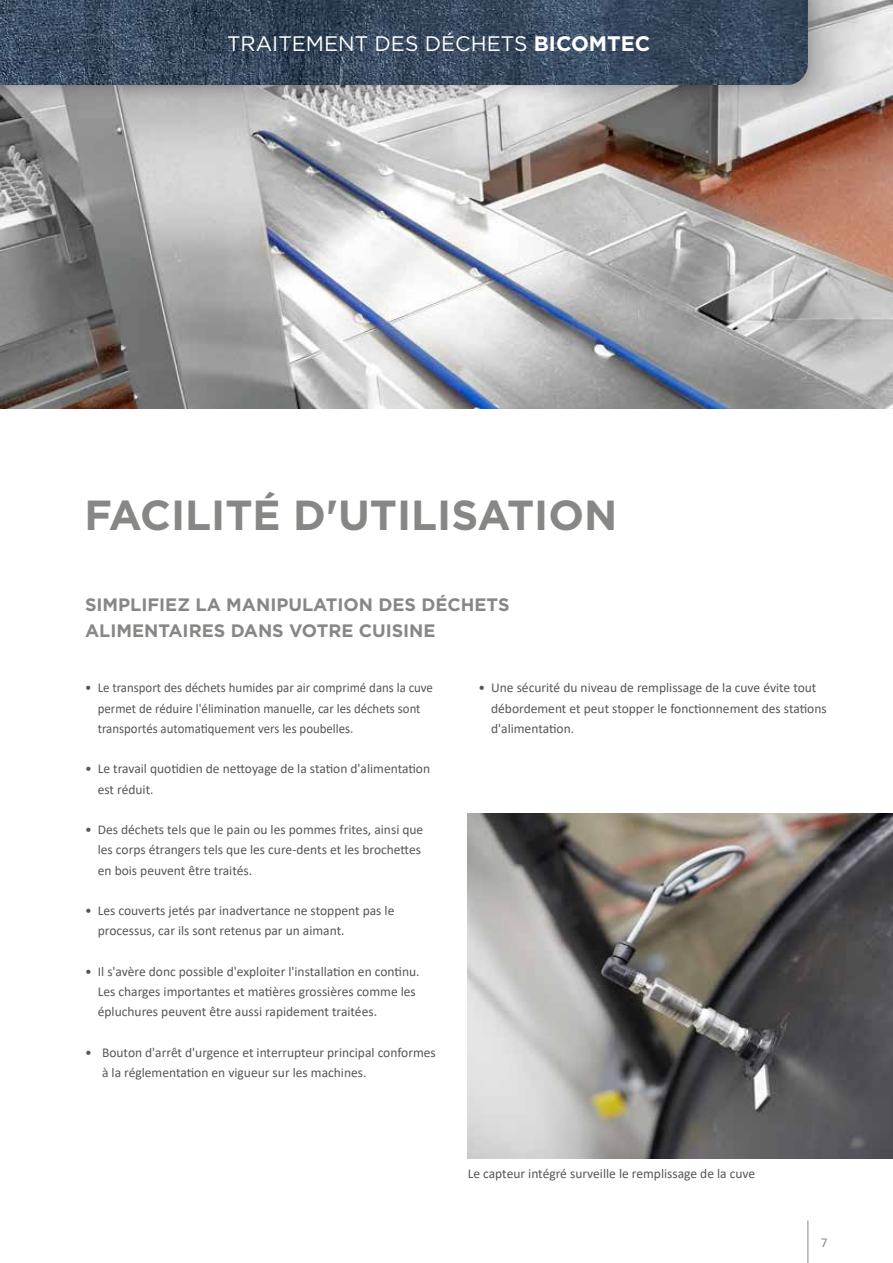
<style>
.page{position:relative;width:893px;height:1263px;background:#fff}
.page>*{position:absolute;margin:0;border:0;box-sizing:border-box;transform-origin:0 0}
.t1{font:700 42px "Gotham";color:#878786}
.t2{font:21px "Gotham";color:#fff}
.t3{font:700 18px/25.5px "Gotham";color:#878786}
.t4{font:13.5px/20.2px "Calibri";color:#565656}
.t5{font:13.5px/20.2px "Calibri";color:#565656;scale:.95 1}
.t6{font:13.5px "Calibri";color:#878786}
.s1{font-weight:700}
</style>
<div class="page">
<hr style="left:807px;top:1220px;width:1px;height:43px;background:#878786">
<img style="left:0;top:0;width:893px;height:409px">
<img style="left:468px;top:814px;width:425px;height:344px">
<div style="left:0;top:0;width:825px;height:102px;background:#000;opacity:.2"></div>
<img style="left:0;top:0;width:808px;height:85px">
<h2 class="t2" style="left:227px;top:30px;width:425px">TRAITEMENT DES DÉCHETS <span class="s1">BICOMTEC</span></h2>
<h1 class="t1" style="left:85px;top:488px;width:534px">FACILITÉ D'UTILISATION</h1>
<h3 class="t3" style="left:85px;top:592px;width:426px">SIMPLIFIEZ LA MANIPULATION DES DÉCHETS<br>ALIMENTAIRES DANS VOTRE CUISINE</h3>
<p class="t5" style="left:98px;top:677px;width:354px;text-indent:-13px">• Le transport des déchets humides par air comprimé dans la cuve permet de réduire l'élimination manuelle, car les déchets sont transportés automatiquement vers les poubelles.</p>
<p class="t4" style="left:98px;top:758px;width:334px;text-indent:-13px">• Le travail quotidien de nettoyage de la station d'alimentation est réduit.</p>
<p class="t4" style="left:98px;top:819px;width:327px;text-indent:-13px">• Des déchets tels que le pain ou les pommes frites, ainsi que les corps étrangers tels que les cure-dents et les brochettes en bois peuvent être traités.</p>
<p class="t4" style="left:98px;top:900px;width:298px;text-indent:-13px">• Les couverts jetés par inadvertance ne stoppent pas le processus, car ils sont retenus par un aimant.</p>
<p class="t4" style="left:98px;top:961px;width:323px;text-indent:-13px">• Il s'avère donc possible d'exploiter l'installation en continu.<br>Les charges importantes et matières grossières comme les épluchures peuvent être aussi rapidement traitées.</p>
<p class="t4" style="left:102px;top:1042px;width:335px;text-indent:-17px">• Bouton d'arrêt d'urgence et interrupteur principal conformes à la réglementation en vigueur sur les machines.</p>
<p class="t4" style="left:491px;top:677px;width:337px;text-indent:-13px">• Une sécurité du niveau de remplissage de la cuve évite tout débordement et peut stopper le fonctionnement des stations d'alimentation.</p>
<p class="t4" style="left:468px;top:1163px;width:289px">Le capteur intégré surveille le remplissage de la cuve</p>
<p class="t6" style="left:821px;top:1233px;width:8px">7</p>
</div>
